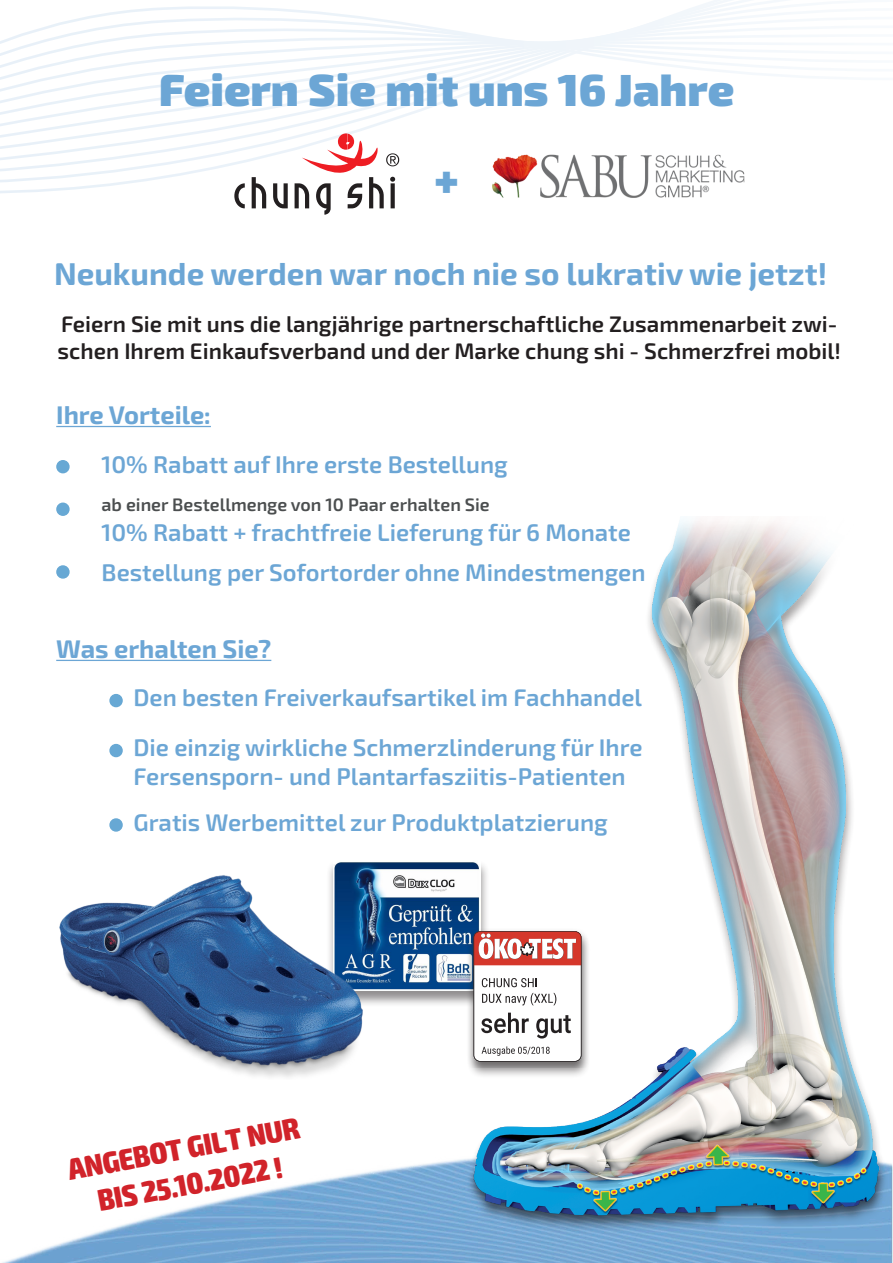
<style>
.page{position:relative;width:893px;height:1263px;background:#fff}
.page>*{position:absolute;margin:0;border:0;box-sizing:border-box;transform-origin:0 0}
.t1{font:900 45px/90px "Exo 2";color:#6ca6d5;text-align:center}
.t2{font:700 31.5px "Exo 2";color:#6ca6d5}
.t3{font:900 condensed 30px/36px "Exo 2";color:#d1232a;text-align:center}
.t4{font:700 25.5px "Exo 2";color:#6ca6d5}
.t5{font:600 24px/49.9px "Exo 2";color:#6ca6d5}
.t6{font:600 22.5px/27px "Exo 2";color:#231f20}
.t7{font:600 18px "Exo 2";color:#4b4e4f}
</style>
<div class="page">
<svg style="left:0;top:0;width:784px;height:198px"></svg>
<img style="left:2px;top:1163px;width:891px;height:100px">
<div style="left:464px;top:518px;width:427px;height:719px;background:#231f20;opacity:.5"></div>
<img style="left:430px;top:518px;width:463px;height:704px">
<svg style="left:234px;top:133px;width:165px;height:82px"></svg>
<div style="left:57px;top:461px;width:12px;height:12px;background:#67a8d4;border-radius:50%"></div>
<div style="left:56px;top:460px;width:14px;height:13px;border:2px solid #67a8d4;border-radius:50%"></div>
<hr style="left:56px;top:426px;width:155px;height:1px;background:#6ca6d5">
<div style="left:57px;top:503px;width:12px;height:12px;background:#67a8d4;border-radius:50%"></div>
<div style="left:56px;top:502px;width:14px;height:14px;border:2px solid #67a8d4;border-radius:50%"></div>
<hr style="left:56px;top:660px;width:215px;height:1px;background:#6ca6d5">
<div style="left:110px;top:695px;width:12px;height:11px;background:#67a8d4;border-radius:50%"></div>
<div style="left:109px;top:694px;width:14px;height:13px;border:2px solid #67a8d4;border-radius:50%"></div>
<div style="left:110px;top:745px;width:12px;height:11px;background:#67a8d4;border-radius:50%"></div>
<div style="left:109px;top:744px;width:14px;height:13px;border:2px solid #67a8d4;border-radius:50%"></div>
<div style="left:326px;top:860px;width:164px;height:147px;background:#231f20;opacity:.5"></div>
<img style="left:392px;top:860px;width:89px;height:130px">
<img style="left:59px;top:860px;width:333px;height:217px">
<div style="left:466px;top:931px;width:125px;height:147px;background:#231f20;opacity:.5"></div>
<div style="left:466px;top:928px;width:124px;height:140px;background:#231f20;opacity:.33"></div>
<svg style="left:474px;top:931px;width:107px;height:130px"></svg>
<div style="left:110px;top:819px;width:12px;height:12px;background:#67a8d4;border-radius:50%"></div>
<div style="left:109px;top:818px;width:14px;height:14px;border:2px solid #67a8d4;border-radius:50%"></div>
<div style="left:57px;top:566px;width:12px;height:12px;background:#67a8d4;border-radius:50%"></div>
<div style="left:56px;top:565px;width:14px;height:14px;border:2px solid #67a8d4;border-radius:50%"></div>
<h1 class="t1" style="left:159px;top:42px;width:577px">Feiern Sie mit uns 16 Jahre +</h1>
<h2 class="t2" style="left:54px;top:250px;width:775px">Neukunde werden war noch nie so lukrativ wie jetzt!</h2>
<p class="t6" style="left:58px;top:309px;width:785px">Feiern Sie mit uns die langjährige partnerschaftliche Zusammenarbeit zwi&shy;schen Ihrem Einkaufsverband und der Marke chung shi - Schmerzfrei mobil!</p>
<p class="t4" style="left:56px;top:396px;width:156px">Ihre Vorteile:</p>
<p class="t5" style="left:102px;top:438px;width:408px">10% Rabatt auf Ihre erste Bestellung</p>
<p class="t7" style="left:102px;top:491px;width:390px">ab einer Bestellmenge von 10 Paar erhalten Sie</p>
<p class="t5" style="left:102px;top:506px;width:531px">10% Rabatt + frachtfreie Lieferung für 6 Monate</p>
<p class="t5" style="left:102px;top:547px;width:545px">Bestellung per Sofortorder ohne Mindestmengen</p>
<p class="t4" style="left:56px;top:630px;width:217px">Was erhalten Sie?</p>
<p class="t5" style="left:133px;top:672px;width:511px">Den besten Freiverkaufsartikel im Fachhandel<br>Die einzig wirkliche Schmerzlinderung für Ihre</p>
<p class="t5" style="left:133px;top:751px;width:494px">Fersensporn- und Plantarfasziitis-Patienten</p>
<p class="t5" style="left:133px;top:796px;width:476px">Gratis Werbemittel zur Produktplatzierung</p>
<p class="t3" style="left:65px;top:1152px;width:236px;rotate:-10deg">ANGEBOT GILT NUR<br>BIS 25.10.2022 !</p>
</div>
